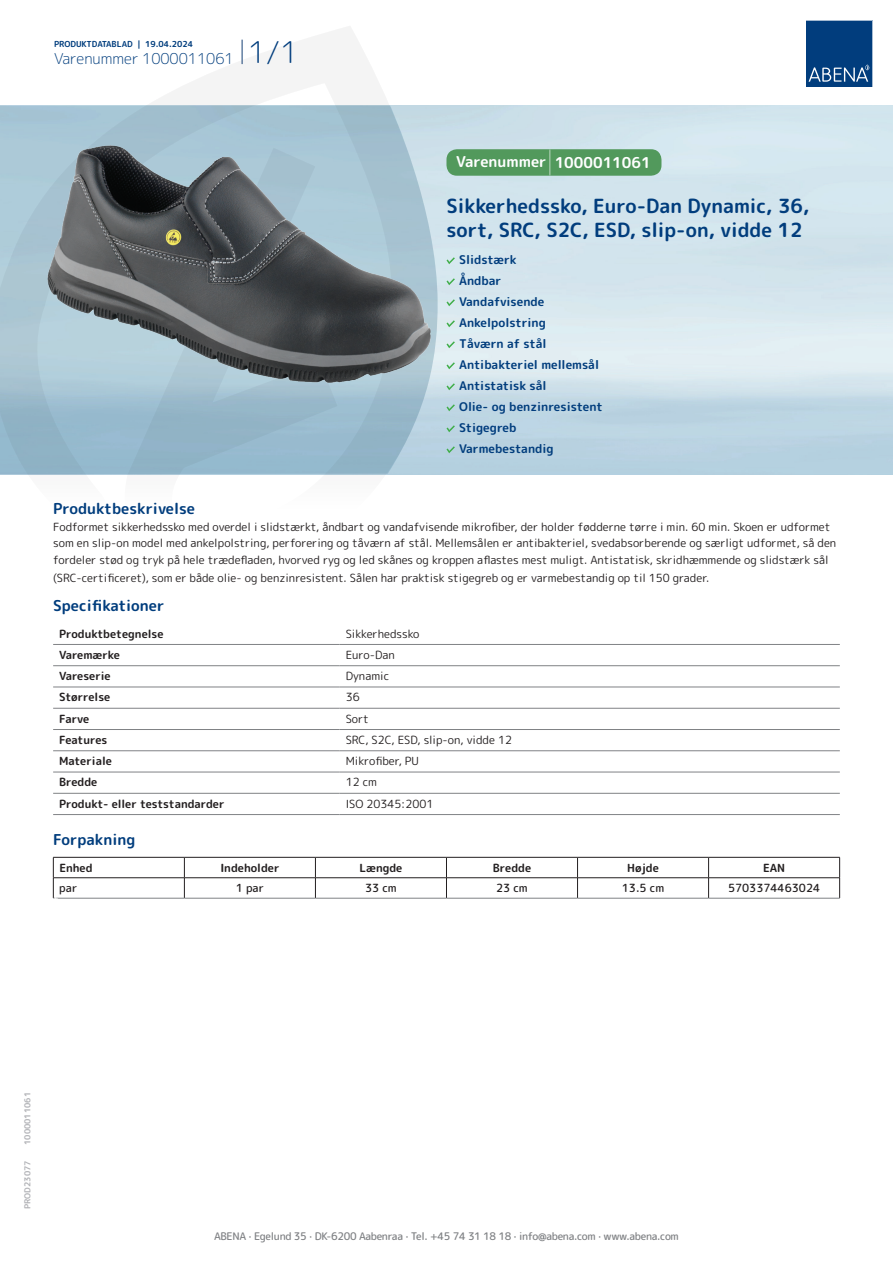
<style>
.page{position:relative;width:893px;height:1263px;background:#fff}
.page>*{position:absolute;margin:0;border:0;box-sizing:border-box;transform-origin:0 0}
.t1{font:700 19.5px/24px "Rounded Mplus 1 c";color:#013d7d}
.t2{font:700 15px "Rounded Mplus 1 c";color:#013d7d}
.t3{font:300 15px "Rounded Mplus 1 c";color:#013d7d}
.t4{font:700 15px "Rounded Mplus 1 c";color:#fff}
.t5{font:700 12px/21px "Rounded Mplus 1 c";color:#013d7d}
.t6{font:11.25px/16.5px "Rounded Mplus 1 c";color:#231f20}
.t7{font:700 11.25px "Rounded Mplus 1 c";color:#231f20}
.t8{font:500 11.25px "Rounded Mplus 1 c";color:#231f20}
.t9{font:500 10.5px "Rounded Mplus 1 c";letter-spacing:-.03em;color:#808285}
.t10{font:700 10.5px "Rounded Mplus 1 c";color:#fff}
.t11{font:700 8.25px "Rounded Mplus 1 c";color:#013d7d}
.t12{font:700 8.25px "Rounded Mplus 1 c";color:#b2b3b7}
.s1{font-size:30px}
.s2{font-size:25.5px}
</style>
<div class="page">
<svg style="left:0;top:26px;width:439px;height:449px"></svg>
<svg style="left:0;top:106px;width:438px;height:368px;background:#a0bfd0"></svg>
<svg style="left:242px;top:40px;width:1px;height:24px"></svg>
<svg style="left:806px;top:20px;width:67px;height:67px;background:#144b86"></svg>
<img style="left:47px;top:144px;width:384px;height:240px">
<hr style="left:53px;top:644px;width:287px;height:1px;background:#808285">
<hr style="left:340px;top:644px;width:500px;height:1px;background:#808285">
<hr style="left:53px;top:665px;width:287px;height:1px;background:#808285">
<hr style="left:340px;top:665px;width:500px;height:1px;background:#808285">
<hr style="left:53px;top:687px;width:287px;height:1px;background:#808285">
<hr style="left:340px;top:687px;width:500px;height:1px;background:#808285">
<hr style="left:53px;top:708px;width:287px;height:1px;background:#808285">
<hr style="left:340px;top:708px;width:500px;height:1px;background:#808285">
<hr style="left:53px;top:729px;width:287px;height:1px;background:#808285">
<hr style="left:340px;top:729px;width:500px;height:1px;background:#808285">
<hr style="left:53px;top:750px;width:287px;height:1px;background:#808285">
<hr style="left:340px;top:750px;width:500px;height:1px;background:#808285">
<hr style="left:53px;top:772px;width:287px;height:1px;background:#808285">
<hr style="left:340px;top:772px;width:500px;height:1px;background:#808285">
<hr style="left:53px;top:793px;width:287px;height:1px;background:#808285">
<hr style="left:340px;top:793px;width:500px;height:1px;background:#808285">
<hr style="left:53px;top:814px;width:287px;height:1px;background:#808285">
<hr style="left:340px;top:814px;width:500px;height:1px;background:#808285">
<hr style="left:53px;top:857px;width:131px;height:1px;background:#231f20">
<hr style="left:184px;top:857px;width:131px;height:1px;background:#231f20">
<hr style="left:315px;top:857px;width:131px;height:1px;background:#231f20">
<hr style="left:446px;top:857px;width:131px;height:1px;background:#231f20">
<hr style="left:577px;top:857px;width:132px;height:1px;background:#231f20">
<hr style="left:709px;top:857px;width:131px;height:1px;background:#231f20">
<hr style="left:53px;top:877px;width:131px;height:1px;background:#231f20">
<svg style="left:53px;top:857px;width:1px;height:41px"></svg>
<hr style="left:184px;top:877px;width:131px;height:1px;background:#231f20">
<svg style="left:184px;top:857px;width:1px;height:41px"></svg>
<hr style="left:315px;top:877px;width:131px;height:1px;background:#231f20">
<svg style="left:315px;top:857px;width:1px;height:41px"></svg>
<hr style="left:446px;top:877px;width:131px;height:1px;background:#231f20">
<svg style="left:446px;top:857px;width:1px;height:41px"></svg>
<hr style="left:577px;top:877px;width:132px;height:1px;background:#231f20">
<svg style="left:577px;top:857px;width:1px;height:41px"></svg>
<hr style="left:709px;top:877px;width:131px;height:1px;background:#231f20">
<svg style="left:708px;top:857px;width:1px;height:41px"></svg>
<svg style="left:839px;top:857px;width:1px;height:41px"></svg>
<hr style="left:53px;top:898px;width:131px;height:1px;background:#808285">
<hr style="left:184px;top:898px;width:131px;height:1px;background:#808285">
<hr style="left:315px;top:898px;width:131px;height:1px;background:#808285">
<hr style="left:446px;top:898px;width:131px;height:1px;background:#808285">
<hr style="left:577px;top:898px;width:132px;height:1px;background:#808285">
<hr style="left:709px;top:898px;width:131px;height:1px;background:#808285">
<svg style="left:446px;top:257px;width:9px;height:7px"></svg>
<svg style="left:446px;top:278px;width:9px;height:7px"></svg>
<svg style="left:446px;top:299px;width:9px;height:7px"></svg>
<svg style="left:446px;top:320px;width:9px;height:7px"></svg>
<svg style="left:446px;top:341px;width:9px;height:7px"></svg>
<svg style="left:446px;top:362px;width:9px;height:7px"></svg>
<svg style="left:446px;top:383px;width:9px;height:7px"></svg>
<svg style="left:446px;top:404px;width:9px;height:7px"></svg>
<svg style="left:446px;top:425px;width:9px;height:7px"></svg>
<svg style="left:446px;top:446px;width:9px;height:7px"></svg>
<div style="left:446px;top:149px;width:215px;height:27px;background:#52995c;border-radius:10px"></div>
<p class="t11" style="left:54px;top:38px;width:141px">PRODUKTDATABLAD | 19.04.2024</p>
<h2 class="t3" style="left:54px;top:48px;width:246px">Varenummer 1000011061 <span class="s1">1/1</span></h2>
<h2 class="t4" style="left:456px;top:152px;width:196px">Varenummer <span class="s2">|</span> 1000011061</h2>
<h1 class="t1" style="left:446px;top:194px;width:364px">Sikkerhedssko, Euro-Dan Dynamic, 36, sort, SRC, S2C, ESD, slip-on, vidde 12</h1>
<p class="t5" style="left:459px;top:249px;width:145px">Slidstærk<br>Åndbar<br>Vandafvisende<br>Ankelpolstring<br>Tåværn af stål<br>Antibakteriel mellemsål<br>Antistatisk sål<br>Olie- og benzinresistent<br>Stigegreb<br>Varmebestandig</p>
<h2 class="t2" style="left:53px;top:498px;width:143px">Produktbeskrivelse</h2>
<p class="t6" style="left:53px;top:518px;width:785px">Fodformet sikkerhedssko med overdel i slidstærkt, åndbart og vandafvisende mikrofiber, der holder fødderne tørre i min. 60 min. Skoen er udformet som en slip-on model med ankelpolstring, perforering og tåværn af stål. Mellemsålen er antibakteriel, svedabsorberende og særligt udformet, så den fordeler stød og tryk på hele trædefladen, hvorved ryg og led skånes og kroppen aflastes mest muligt. Antistatisk, skridhæmmende og slidstærk sål</p>
<p class="t6" style="left:53px;top:569px;width:658px">(SRC-certificeret), som er både olie- og benzinresistent. Sålen har praktisk stigegreb og er varmebestandig op til 150 grader.</p>
<h2 class="t2" style="left:53px;top:595px;width:113px">Specifikationer</h2>
<p class="t7" style="left:59px;top:625px;width:106px">Produktbetegnelse</p>
<p class="t6" style="left:346px;top:625px;width:75px">Sikkerhedssko</p>
<p class="t7" style="left:59px;top:647px;width:62px">Varemærke</p>
<p class="t6" style="left:346px;top:646px;width:51px">Euro-Dan</p>
<p class="t7" style="left:59px;top:668px;width:53px">Vareserie</p>
<p class="t6" style="left:346px;top:668px;width:45px">Dynamic</p>
<p class="t7" style="left:59px;top:689px;width:53px">Størrelse</p>
<p class="t6" style="left:346px;top:689px;width:15px">36</p>
<p class="t7" style="left:59px;top:711px;width:32px">Farve</p>
<p class="t6" style="left:346px;top:710px;width:25px">Sort</p>
<p class="t7" style="left:59px;top:732px;width:50px">Features</p>
<p class="t6" style="left:346px;top:732px;width:168px">SRC, S2C, ESD, slip-on, vidde 12</p>
<p class="t7" style="left:59px;top:753px;width:54px">Materiale</p>
<p class="t6" style="left:346px;top:753px;width:75px">Mikrofiber, PU</p>
<p class="t7" style="left:59px;top:774px;width:40px">Bredde</p>
<p class="t6" style="left:346px;top:774px;width:33px">12 cm</p>
<p class="t7" style="left:59px;top:796px;width:167px">Produkt- eller teststandarder</p>
<p class="t6" style="left:346px;top:795px;width:89px">ISO 20345:2001</p>
<h2 class="t2" style="left:53px;top:829px;width:84px">Forpakning</h2>
<p class="t7" style="left:59px;top:860px;width:35px">Enhed</p>
<p class="t7" style="left:220px;top:860px;width:61px">Indeholder</p>
<p class="t7" style="left:359px;top:860px;width:44px">Længde</p>
<p class="t7" style="left:493px;top:860px;width:40px">Bredde</p>
<p class="t7" style="left:627px;top:860px;width:33px">Højde</p>
<p class="t7" style="left:763px;top:860px;width:24px">EAN</p>
<p class="t8" style="left:59px;top:880px;width:19px">par</p>
<p class="t8" style="left:236px;top:880px;width:30px">1 par</p>
<p class="t8" style="left:365px;top:880px;width:33px">33 cm</p>
<p class="t8" style="left:496px;top:880px;width:33px">23 cm</p>
<p class="t8" style="left:622px;top:880px;width:44px">13.5 cm</p>
<p class="t8" style="left:728px;top:880px;width:94px">5703374463024</p>
<p class="t10" style="left:53px;top:893px;width:7px">*</p>
<p class="t12" style="left:22px;top:1145px;width:54px;rotate:-90deg">1000011061</p>
<p class="t12" style="left:22px;top:1209px;width:50px;rotate:-90deg">PROD23077</p>
<p class="t9" style="left:214px;top:1229px;width:466px">ABENA · Egelund 35 · DK-6200 Aabenraa · Tel. +45 74 31 18 18 · info@abena.com · www.abena.com</p>
</div>
